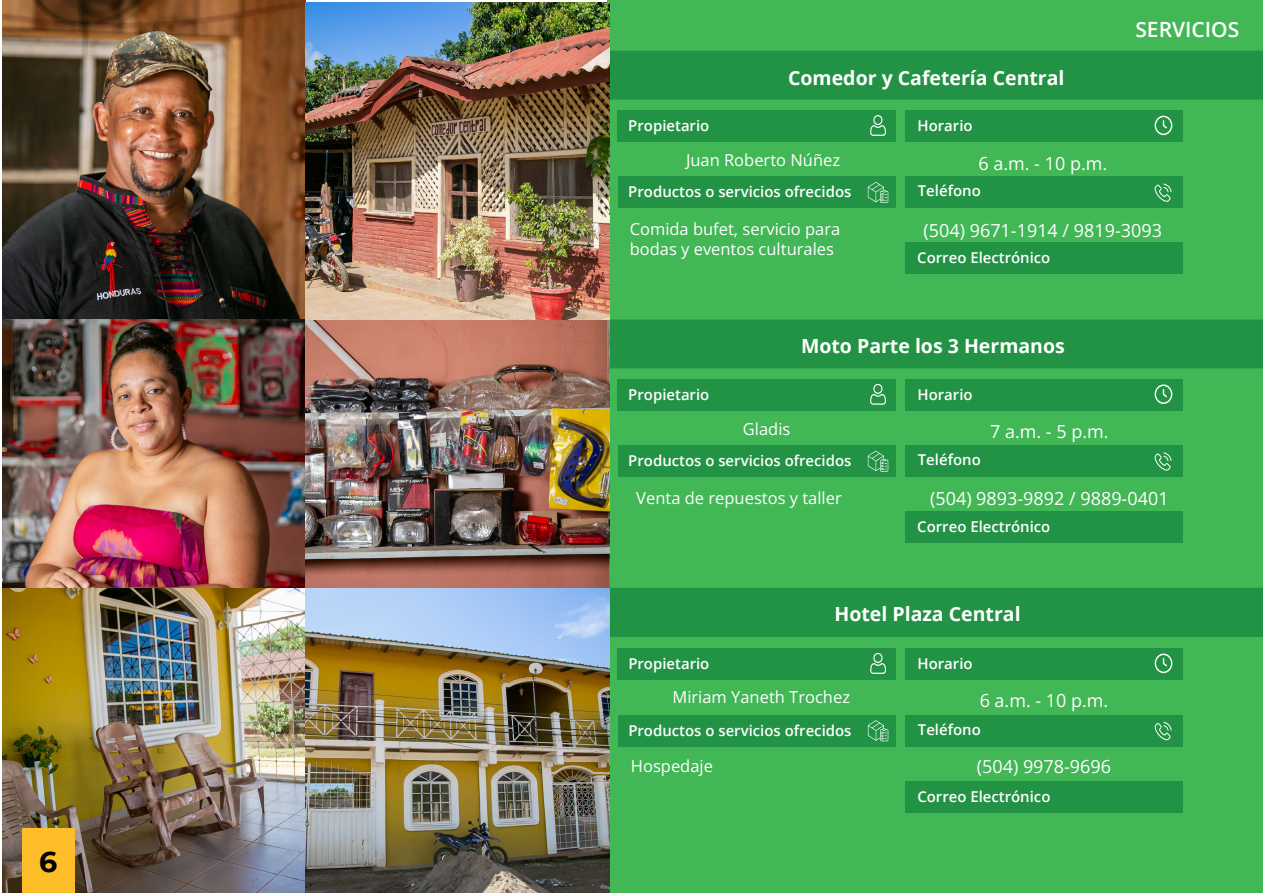
<style>
.page{position:relative;width:1263px;height:893px;background:#fff}
.page>*{position:absolute;margin:0;border:0;box-sizing:border-box;transform-origin:0 0}
.t1{font:700 28.5px "Montserrat";color:#000001}
.t2{font:600 21px "Open Sans";color:#fff}
.t3{font:700 19.5px "Open Sans";color:#fff}
.t4{font:18px "Open Sans";color:#fff}
.t5{font:16.5px/19.8px "Open Sans";color:#fff}
.t6{font:600 15px "Open Sans";color:#fff}
</style>
<div class="page">
<div style="left:608px;top:0;width:655px;height:893px;background:#42b756"></div>
<div style="left:607px;top:51px;width:656px;height:49px;background:#229345"></div>
<div style="left:617px;top:110px;width:278px;height:32px;background:#229345"></div>
<div style="left:618px;top:176px;width:278px;height:32px;background:#229345"></div>
<div style="left:905px;top:110px;width:278px;height:32px;background:#229345"></div>
<div style="left:905px;top:176px;width:278px;height:32px;background:#229345"></div>
<svg style="left:1154px;top:184px;width:17px;height:18px"></svg>
<svg style="left:1155px;top:116px;width:17px;height:19px"></svg>
<svg style="left:870px;top:115px;width:16px;height:21px"></svg>
<svg style="left:868px;top:182px;width:20px;height:21px"></svg>
<div style="left:905px;top:243px;width:278px;height:31px;background:#229345"></div>
<div style="left:607px;top:319px;width:656px;height:49px;background:#229345"></div>
<div style="left:617px;top:379px;width:278px;height:32px;background:#229345"></div>
<div style="left:618px;top:445px;width:278px;height:32px;background:#229345"></div>
<div style="left:905px;top:379px;width:278px;height:31px;background:#229345"></div>
<div style="left:905px;top:445px;width:278px;height:32px;background:#229345"></div>
<svg style="left:1154px;top:452px;width:17px;height:19px"></svg>
<svg style="left:1155px;top:384px;width:17px;height:20px"></svg>
<svg style="left:870px;top:384px;width:16px;height:21px"></svg>
<svg style="left:868px;top:451px;width:20px;height:21px"></svg>
<div style="left:905px;top:511px;width:278px;height:32px;background:#229345"></div>
<div style="left:607px;top:588px;width:656px;height:49px;background:#229345"></div>
<div style="left:617px;top:648px;width:278px;height:32px;background:#229345"></div>
<div style="left:618px;top:715px;width:278px;height:31px;background:#229345"></div>
<div style="left:905px;top:648px;width:278px;height:32px;background:#229345"></div>
<div style="left:905px;top:715px;width:278px;height:31px;background:#229345"></div>
<svg style="left:1154px;top:722px;width:18px;height:18px"></svg>
<svg style="left:1155px;top:654px;width:17px;height:19px"></svg>
<svg style="left:870px;top:653px;width:16px;height:21px"></svg>
<svg style="left:868px;top:720px;width:20px;height:21px"></svg>
<div style="left:905px;top:781px;width:278px;height:32px;background:#229345"></div>
<img style="left:2px;top:0;width:304px;height:893px">
<img style="left:306px;top:2px;width:304px;height:890px">
<div style="left:22px;top:828px;width:53px;height:65px;background:#febe2a"></div>
<p class="t1" style="left:39px;top:842px;width:20px">6</p>
<p class="t6" style="left:628px;top:115px;width:83px">Propietario</p>
<p class="t3" style="left:788px;top:64px;width:278px">Comedor y Cafetería Central</p>
<p class="t6" style="left:917px;top:115px;width:57px">Horario</p>
<p class="t5" style="left:686px;top:149px;width:156px">Juan Roberto Núñez</p>
<p class="t6" style="left:628px;top:182px;width:225px">Productos o servicios ofrecidos</p>
<p class="t4" style="left:978px;top:151px;width:130px">6 a.m. - 10 p.m.</p>
<p class="t6" style="left:918px;top:181px;width:64px">Teléfono</p>
<h2 class="t2" style="left:1135px;top:15px;width:105px">SERVICIOS</h2>
<p class="t5" style="left:630px;top:219px;width:212px">Comida bufet, servicio para bodas y eventos culturales</p>
<p class="t4" style="left:923px;top:218px;width:240px">(504) 9671-1914 / 9819-3093</p>
<p class="t6" style="left:917px;top:247px;width:135px">Correo Electrónico</p>
<p class="t6" style="left:628px;top:384px;width:83px">Propietario</p>
<p class="t3" style="left:801px;top:332px;width:265px">Moto Parte los 3 Hermanos</p>
<p class="t5" style="left:743px;top:419px;width:49px">Gladis</p>
<p class="t6" style="left:917px;top:384px;width:57px">Horario</p>
<p class="t4" style="left:990px;top:419px;width:120px">7 a.m. - 5 p.m.</p>
<p class="t6" style="left:628px;top:450px;width:225px">Productos o servicios ofrecidos</p>
<p class="t6" style="left:918px;top:450px;width:64px">Teléfono</p>
<p class="t5" style="left:636px;top:487px;width:207px">Venta de repuestos y taller</p>
<p class="t4" style="left:930px;top:486px;width:240px">(504) 9893-9892 / 9889-0401</p>
<p class="t6" style="left:917px;top:516px;width:135px">Correo Electrónico</p>
<p class="t6" style="left:628px;top:653px;width:83px">Propietario</p>
<p class="t3" style="left:834px;top:600px;width:188px">Hotel Plaza Central</p>
<p class="t6" style="left:917px;top:653px;width:57px">Horario</p>
<p class="t5" style="left:672px;top:687px;width:179px">Miriam Yaneth Trochez</p>
<p class="t6" style="left:628px;top:720px;width:225px">Productos o servicios ofrecidos</p>
<p class="t4" style="left:980px;top:688px;width:130px">6 a.m. - 10 p.m.</p>
<p class="t6" style="left:918px;top:719px;width:64px">Teléfono</p>
<p class="t5" style="left:631px;top:755px;width:84px">Hospedaje</p>
<p class="t4" style="left:977px;top:754px;width:136px">(504) 9978-9696</p>
<p class="t6" style="left:917px;top:786px;width:135px">Correo Electrónico</p>
</div>
